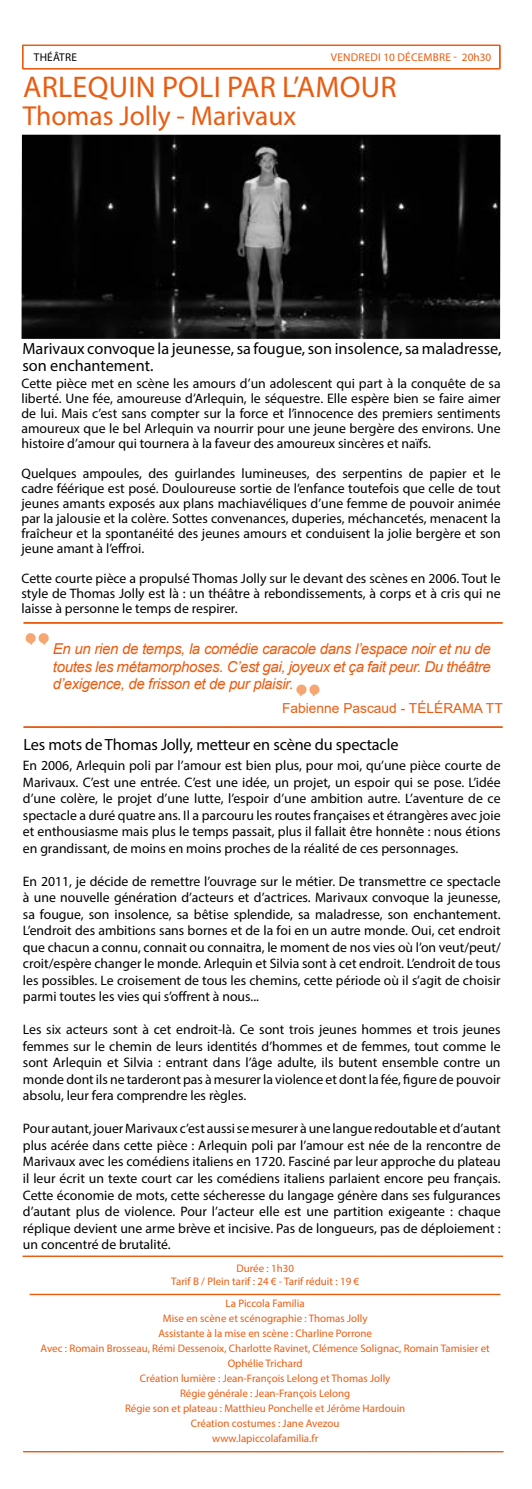
<style>
.page{position:relative;width:532px;height:1489px;background:#fff}
.page>*{position:absolute;margin:0;border:0;box-sizing:border-box;transform-origin:0 0}
.t1{font:30px "Myriad Pro";letter-spacing:.01em;color:#ea5c11}
.t2{font:27.5px "Myriad Pro";color:#ea5c11}
.t3{font:16.25px/17.5px "Myriad Pro";color:#000}
.t4{font:italic 15px/17.5px "Arial";letter-spacing:-.025em;color:#ea5c11;text-align:justify}
.t5{font:13.75px/16.5px "Myriad Pro";color:#000;text-align:justify}
.t6{font:13.75px "Arial";color:#ea5c11}
.t7{font:11.25px "Myriad Pro";letter-spacing:.02em;color:#ea5c11}
.t8{font:11.25px "Myriad Pro";letter-spacing:.02em;color:#000}
.t9{font:11px/15px "Myriad Pro";color:#ea5c11;text-align:center}
</style>
<div class="page">
<svg style="left:22px;top:44px;width:478px;height:26px"></svg>
<img style="left:22px;top:135px;width:478px;height:204px">
<svg style="left:23px;top:1255px;width:479px;height:2px"></svg>
<svg style="left:30px;top:1293px;width:470px;height:2px"></svg>
<svg style="left:23px;top:1451px;width:480px;height:1px"></svg>
<svg style="left:24px;top:622px;width:478px;height:1px"></svg>
<svg style="left:24px;top:726px;width:478px;height:2px"></svg>
<svg style="left:25px;top:633px;width:24px;height:12px"></svg>
<svg style="left:296px;top:684px;width:23px;height:12px"></svg>
<p class="t8" style="left:34px;top:50px;width:45px">THÉÂTRE</p>
<p class="t7" style="left:331px;top:50px;width:162px">VENDREDI 10 DÉCEMBRE - 20h30</p>
<h1 class="t1" style="left:23px;top:68px;width:375px">ARLEQUIN POLI PAR L’AMOUR</h1>
<h2 class="t2" style="left:23px;top:99px;width:275px">Thomas Jolly - Marivaux</h2>
<p class="t3" style="left:22px;top:339px;width:480px">Marivaux convoque la jeunesse, sa fougue, son insolence, sa maladresse, son enchantement.</p>
<p class="t5" style="left:22px;top:375px;width:480px;line-height:15px">Cette pièce met en scène les amours d’un adolescent qui part à la conquête de sa liberté. Une fée, amoureuse d’Arlequin, le séquestre. Elle espère bien se faire aimer de lui. Mais c’est sans compter sur la force et l’innocence des premiers sentiments amoureux que le bel Arlequin va nourrir pour une jeune bergère des environs. Une histoire d’amour qui tournera à la faveur des amoureux sincères et naïfs.</p>
<p class="t5" style="left:22px;top:465px;width:480px;line-height:15px">Quelques ampoules, des guirlandes lumineuses, des serpentins de papier et le cadre féérique est posé. Douloureuse sortie de l’enfance toutefois que celle de tout jeunes amants exposés aux plans machiavéliques d’une femme de pouvoir animée par la jalousie et la colère. Sottes convenances, duperies, méchancetés, menacent la fraîcheur et la spontanéité des jeunes amours et conduisent la jolie bergère et son jeune amant à l’effroi.</p>
<p class="t5" style="left:22px;top:570px;width:480px;line-height:15px">Cette courte pièce a propulsé Thomas Jolly sur le devant des scènes en 2006. Tout le style de Thomas Jolly est là : un théâtre à rebondissements, à corps et à cris qui ne laisse à personne le temps de respirer.</p>
<p class="t4" style="left:53px;top:640px;width:439px">En un rien de temps, la comédie caracole dans l’espace noir et nu de toutes les métamorphoses. C’est gai, joyeux et ça fait peur. Du théâtre d’exigence, de frisson et de pur plaisir.</p>
<p class="t6" style="left:282px;top:699px;width:222px">Fabienne Pascaud - TÉLÉRAMA TT</p>
<p class="t3" style="left:24px;top:735px;width:376px">Les mots de Thomas Jolly, metteur en scène du spectacle</p>
<p class="t5" style="left:23px;top:757px;width:479px">En 2006, Arlequin poli par l’amour est bien plus, pour moi, qu’une pièce courte de Marivaux. C’est une entrée. C’est une idée, un projet, un espoir qui se pose. L’idée d’une colère, le projet d’une lutte, l’espoir d’une ambition autre. L’aventure de ce spectacle a duré quatre ans. Il a parcouru les routes françaises et étrangères avec joie et enthousiasme mais plus le temps passait, plus il fallait être honnête : nous étions en grandissant, de moins en moins proches de la réalité de ces personnages.</p>
<p class="t5" style="left:23px;top:872px;width:479px">En 2011, je décide de remettre l’ouvrage sur le métier. De transmettre ce spectacle à une nouvelle génération d’acteurs et d’actrices. Marivaux convoque la jeunesse, sa fougue, son insolence, sa bêtise splendide, sa maladresse, son enchantement.<br>L’endroit des ambitions sans bornes et de la foi en un autre monde. Oui, cet endroit que chacun a connu, connait ou connaitra, le moment de nos vies où l’on veut/peut/ croit/espère changer le monde. Arlequin et Silvia sont à cet endroit. L’endroit de tous les possibles. Le croisement de tous les chemins, cette période où il s’agit de choisir parmi toutes les vies qui s’offrent à nous...</p>
<p class="t5" style="left:23px;top:1021px;width:479px">Les six acteurs sont à cet endroit-là. Ce sont trois jeunes hommes et trois jeunes femmes sur le chemin de leurs identités d’hommes et de femmes, tout comme le sont Arlequin et Silvia : entrant dans l’âge adulte, ils butent ensemble contre un monde dont ils ne tarderont pas à mesurer la violence et dont la fée, figure de pouvoir absolu, leur fera comprendre les règles.</p>
<p class="t5" style="left:23px;top:1120px;width:479px">Pour autant, jouer Marivaux c’est aussi se mesurer à une langue redoutable et d’autant plus acérée dans cette pièce : Arlequin poli par l’amour est née de la rencontre de Marivaux avec les comédiens italiens en 1720. Fasciné par leur approche du plateau il leur écrit un texte court car les comédiens italiens parlaient encore peu français.<br>Cette économie de mots, cette sécheresse du langage génère dans ses fulgurances d’autant plus de violence. Pour l’acteur elle est une partition exigeante : chaque réplique devient une arme brève et incisive. Pas de longueurs, pas de déploiement : un concentré de brutalité.</p>
<p class="t9" style="left:171px;top:1261px;width:189px;line-height:13.1px">Durée : 1h30<br>Tarif B / Plein tarif : 24 € - Tarif réduit : 19 €</p>
<p class="t9" style="left:41px;top:1295px;width:450px">La Piccola Familia<br>Mise en scène et scénographie : Thomas Jolly<br>Assistante à la mise en scène : Charline Porrone<br>Avec : Romain Brosseau, Rémi Dessenoix, Charlotte Ravinet, Clémence Solignac, Romain Tamisier et Ophélie Trichard<br>Création lumière : Jean-François Lelong et Thomas Jolly<br>Régie générale : Jean-François Lelong<br>Régie son et plateau : Matthieu Ponchelle et Jérôme Hardouin<br>Création costumes : Jane Avezou<br>www.lapiccolafamilia.fr</p>
</div>
